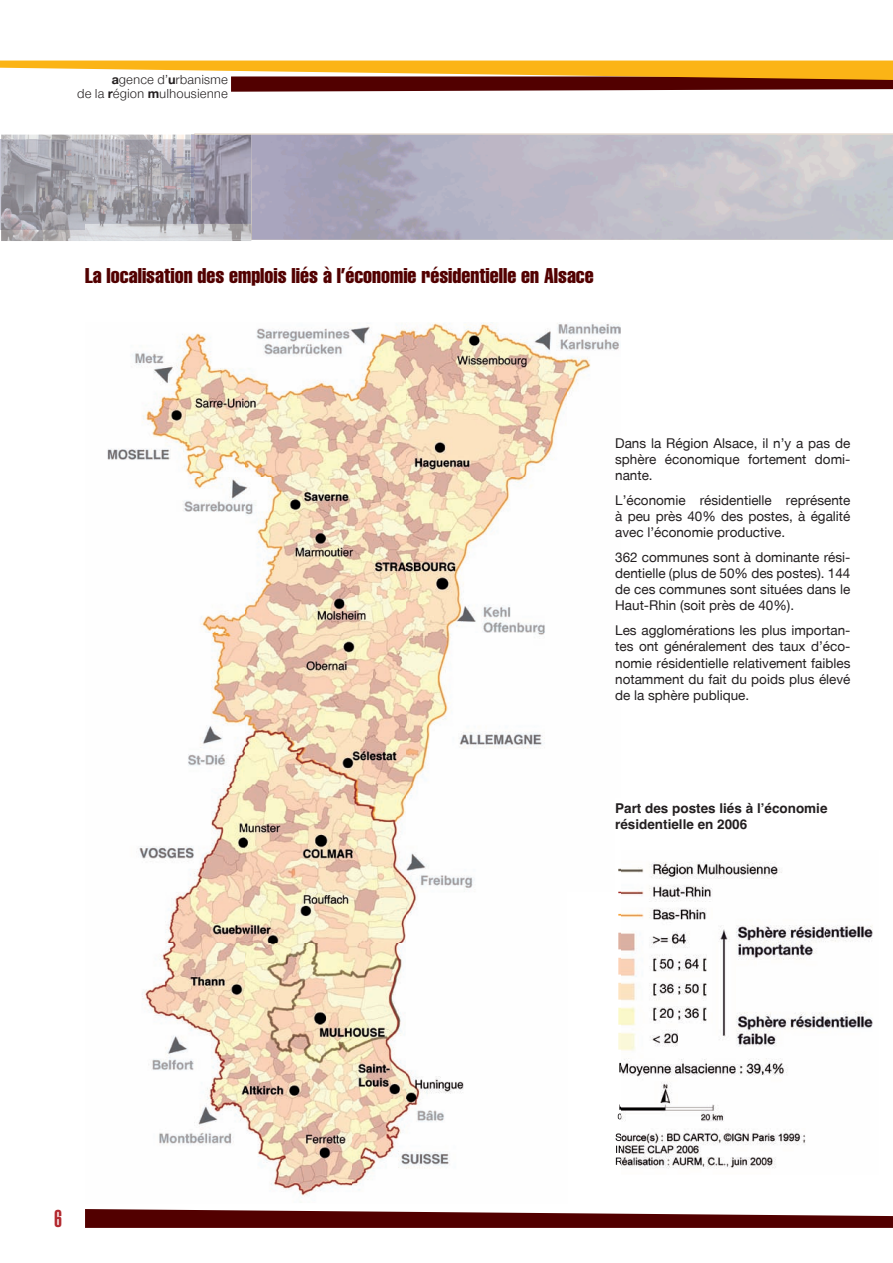
<style>
.page{position:relative;width:893px;height:1263px;background:#fff}
.page>*{position:absolute;margin:0;border:0;box-sizing:border-box;transform-origin:0 0}
.t1{font:900 extra-condensed 24px "Helvetica";color:#b3292f}
.t2{font:extra-condensed 21px "Helvetica";color:#520000}
.t3{font:13.5px/16.2px "Helvetica Neue";color:#231f20;text-align:justify}
.t4{font:700 13.5px/16.2px "Helvetica";color:#231f20}
.t5{font:13.5px/13.5px "Nimbus Sans Novus T";color:#231f20;text-align:right}
.s1{font-weight:700}
</style>
<div class="page">
<img style="left:107px;top:322px;width:514px;height:875px">
<img style="left:195px;top:139px;width:698px;height:101px">
<svg style="left:85px;top:1209px;width:808px;height:19px"></svg>
<svg style="left:0;top:61px;width:893px;height:31px"></svg>
<img style="left:0;top:139px;width:191px;height:91px">
<img style="left:1px;top:134px;width:190px;height:5px">
<svg style="left:191px;top:133px;width:702px;height:6px;background:#c7c2c9"></svg>
<img style="left:1px;top:230px;width:251px;height:11px">
<img style="left:1px;top:230px;width:84px;height:1px">
<img style="left:191px;top:139px;width:4px;height:85px">
<img style="left:85px;top:224px;width:166px;height:16px">
<div style="left:615px;top:798px;width:235px;height:53px;background:#fff"></div>
<img style="left:615px;top:851px;width:258px;height:323px">
<p class="t5" style="left:77px;top:73px;width:152px"><span class="s1">a</span>gence d’<span class="s1">u</span>rbanisme<br>de la <span class="s1">r</span>égion <span class="s1">m</span>ulhousienne</p>
<h2 class="t2" style="left:85px;top:262px;width:510px">La localisation des emplois liés à l’économie résidentielle en Alsace</h2>
<p class="t3" style="left:615px;top:435px;width:237px">Dans la Région Alsace, il n’y a pas de sphère économique fortement domi&shy;nante.</p>
<p class="t3" style="left:615px;top:492px;width:237px">L’économie résidentielle représente à peu près 40% des postes, à égalité avec l’économie productive.</p>
<p class="t3" style="left:615px;top:549px;width:237px">362 communes sont à dominante rési&shy;dentielle (plus de 50% des postes). 144 de ces communes sont situées dans le Haut-Rhin (soit près de 40%).</p>
<p class="t3" style="left:615px;top:622px;width:237px">Les agglomérations les plus importan&shy;tes ont généralement des taux d’éco&shy;nomie résidentielle relativement faibles notamment du fait du poids plus élevé de la sphère publique.</p>
<p class="t4" style="left:615px;top:799px;width:214px">Part des postes liés à l’économie résidentielle en 2006</p>
<h1 class="t1" style="left:54px;top:1205px;width:9px">6</h1>
</div>
